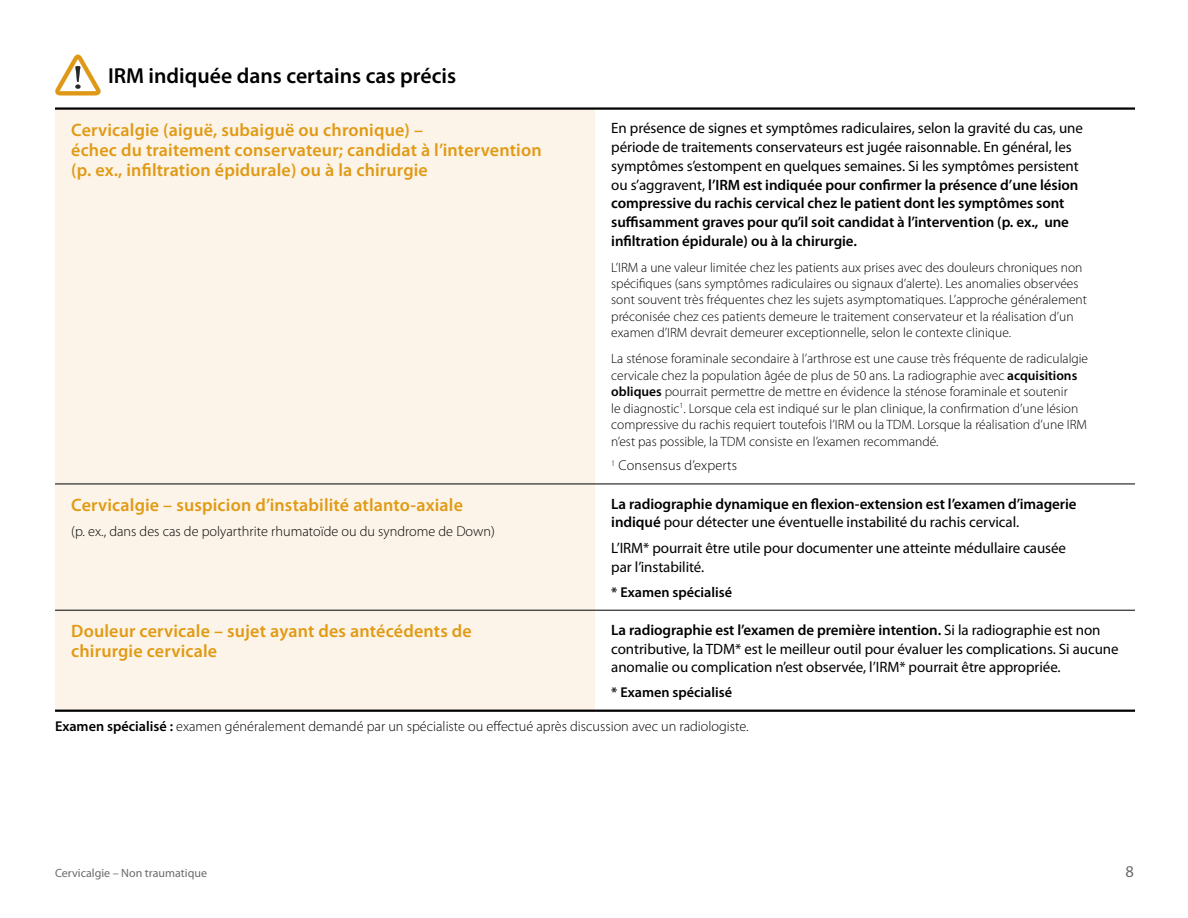
<style>
.page{position:relative;width:1188px;height:918px;background:#fff}
.page>*{position:absolute;margin:0;border:0;box-sizing:border-box;transform-origin:0 0}
.t1{font:600 21.75px "Myriad Pro";color:#000}
.t2{font:600 18px/20.2px "Myriad Pro";letter-spacing:.01em;color:#e19a15}
.t3{font:16.5px "Myriad Pro";color:#6b6b6a}
.t4{font:600 15px/18.8px "Myriad Pro";letter-spacing:-.005em;color:#000}
.t5{font:15px/18.8px "Myriad Pro";letter-spacing:-.005em;color:#000}
.t6{font:300 14.25px "Myriad Pro";color:#000}
.t7{font:600 14.25px "Myriad Pro";color:#000}
.t8{font:300 13.5px/16.5px "Myriad Pro";color:#000}
.t9{font:12px "Myriad Pro";color:#6b6b6a}
.s1{font-weight:400}
.s2{font-weight:600}
</style>
<div class="page">
<div style="left:55px;top:110px;width:540px;height:600px;background:#fcf4e8"></div>
<svg style="left:595px;top:483px;width:540px;height:227px"></svg>
<hr style="left:55px;top:107px;width:540px;height:3px;background:#000">
<hr style="left:595px;top:107px;width:540px;height:3px;background:#000">
<hr style="left:55px;top:484px;width:540px;height:1px;background:#000">
<hr style="left:595px;top:484px;width:540px;height:1px;background:#000">
<hr style="left:55px;top:610px;width:540px;height:1px;background:#000">
<hr style="left:595px;top:610px;width:540px;height:1px;background:#000">
<hr style="left:55px;top:710px;width:540px;height:2px;background:#000">
<hr style="left:595px;top:710px;width:540px;height:2px;background:#000">
<svg style="left:55px;top:55px;width:46px;height:40px"></svg>
<h1 class="t1" style="left:108px;top:62px;width:350px">IRM indiquée dans certains cas précis</h1>
<h2 class="t2" style="left:71px;top:119px;width:472px">Cervicalgie (aiguë, subaiguë ou chronique) –<br>échec du traitement conservateur; candidat à l’intervention (p. ex., infiltration épidurale) ou à la chirurgie</h2>
<p class="t4" style="left:611px;top:119px;width:473px"><span class="s1">En présence de signes et symptômes radiculaires, selon la gravité du cas, une période de traitements conservateurs est jugée raisonnable. En général, les symptômes s’estompent en quelques semaines. Si les symptômes persistent ou s’aggravent,</span> l’IRM est indiquée pour confirmer la présence d’une lésion compressive du rachis cervical chez le patient dont les symptômes sont suffisamment graves pour qu’il soit candidat à l’intervention (p. ex., une infiltration épidurale) ou à la chirurgie.</p>
<p class="t8" style="left:611px;top:259px;width:477px">L’IRM a une valeur limitée chez les patients aux prises avec des douleurs chroniques non spécifiques (sans symptômes radiculaires ou signaux d’alerte). Les anomalies observées sont souvent très fréquentes chez les sujets asymptomatiques. L’approche généralement préconisée chez ces patients demeure le traitement conservateur et la réalisation d’un examen d’IRM devrait demeurer exceptionnelle, selon le contexte clinique.</p>
<p class="t8" style="left:611px;top:350px;width:478px">La sténose foraminale secondaire à l’arthrose est une cause très fréquente de radiculalgie cervicale chez la population âgée de plus de 50 ans. La radiographie avec <span class="s2">acquisitions obliques</span> pourrait permettre de mettre en évidence la sténose foraminale et soutenir<br>le diagnostic<sup>1</sup>. Lorsque cela est indiqué sur le plan clinique, la confirmation d’une lésion compressive du rachis requiert toutefois l’IRM ou la TDM. Lorsque la réalisation d’une IRM n’est pas possible, la TDM consiste en l’examen recommandé.</p>
<p class="t6" style="left:611px;top:457px;width:127px"><sup>1</sup> Consensus d’experts</p>
<h2 class="t2" style="left:71px;top:494px;width:393px">Cervicalgie – suspicion d’instabilité atlanto-axiale</h2>
<p class="t6" style="left:71px;top:522px;width:425px">(p. ex., dans des cas de polyarthrite rhumatoïde ou du syndrome de Down)</p>
<p class="t4" style="left:611px;top:494px;width:467px">La radiographie dynamique en flexion-extension est l’examen d’imagerie indiqué <span class="s1">pour détecter une éventuelle instabilité du rachis cervical.</span></p>
<p class="t5" style="left:611px;top:539px;width:456px">L’IRM* pourrait être utile pour documenter une atteinte médullaire causée par l’instabilité.</p>
<p class="t7" style="left:611px;top:583px;width:122px">* Examen spécialisé</p>
<h2 class="t2" style="left:71px;top:621px;width:402px">Douleur cervicale – sujet ayant des antécédents de chirurgie cervicale</h2>
<p class="t5" style="left:611px;top:620px;width:509px"><span class="s2">La radiographie est l’examen de première intention.</span> Si la radiographie est non contributive, la TDM* est le meilleur outil pour évaluer les complications. Si aucune anomalie ou complication n’est observée, l’IRM* pourrait être appropriée.</p>
<p class="t7" style="left:611px;top:683px;width:122px">* Examen spécialisé</p>
<p class="t6" style="left:55px;top:717px;width:695px"><span class="s2">Examen spécialisé :</span> examen généralement demandé par un spécialiste ou effectué après discussion avec un radiologiste.</p>
<p class="t9" style="left:55px;top:866px;width:154px">Cervicalgie – Non traumatique</p>
<p class="t3" style="left:1126px;top:861px;width:10px">8</p>
</div>
